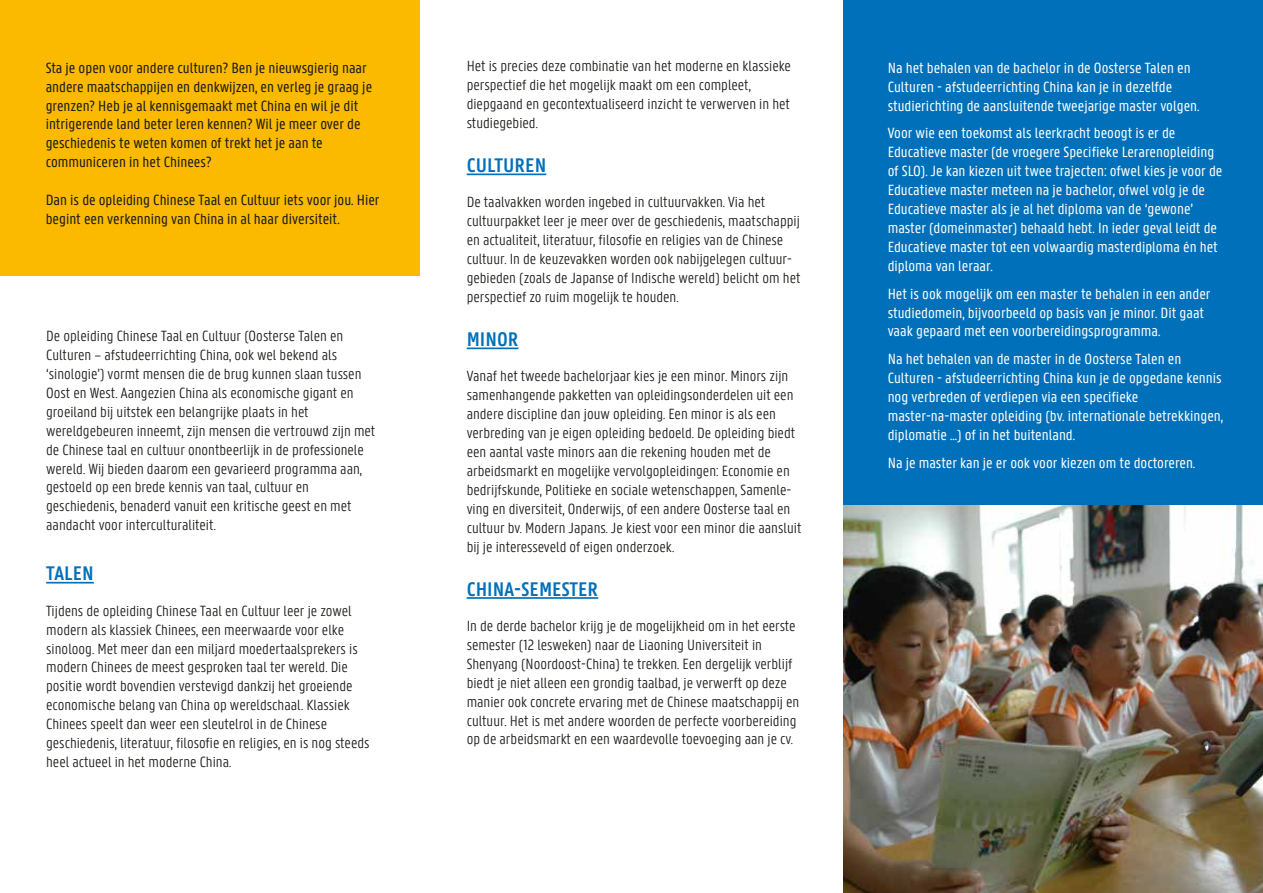
<style>
.page{position:relative;width:1263px;height:893px;background:#fff}
.page>*{position:absolute;margin:0;border:0;box-sizing:border-box;transform-origin:0 0}
.t1{font:600 21px "U Gent Panno Text";color:#0070ba}
.t2{font:300 15.75px/18.9px "U Gent Panno Text";color:#1a1a18}
.t3{font:15.75px/18.9px "U Gent Panno Text";color:#fff}
.t4{font:15.75px/18.9px "U Gent Panno Text";color:#1a1a18}
</style>
<div class="page">
<div style="left:843px;top:0;width:420px;height:719px;background:#0070ba"></div>
<div style="left:0;top:0;width:420px;height:276px;background:#fbba00"></div>
<hr style="left:467px;top:174px;width:79px;height:1px;background:#0070ba">
<hr style="left:467px;top:348px;width:51px;height:1px;background:#0070ba">
<hr style="left:467px;top:597px;width:131px;height:2px;background:#0070ba">
<hr style="left:46px;top:582px;width:48px;height:1px;background:#0070ba">
<img style="left:843px;top:505px;width:420px;height:388px">
<p class="t4" style="left:46px;top:58px;width:328px">Sta je open voor andere culturen? Ben je nieuwsgierig naar andere maatschappijen en denkwijzen, en verleg je graag je grenzen? Heb je al kennisgemaakt met China en wil je dit intrigerende land beter leren kennen? Wil je meer over de geschiedenis te weten komen of trekt het je aan te communiceren in het Chinees?</p>
<p class="t4" style="left:46px;top:190px;width:335px">Dan is de opleiding Chinese Taal en Cultuur iets voor jou. Hier begint een verkenning van China in al haar diversiteit.</p>
<p class="t2" style="left:46px;top:327px;width:331px">De opleiding Chinese Taal en Cultuur (Oosterse Talen en Culturen – afstudeerrichting China, ook wel bekend als ‘sinologie’) vormt mensen die de brug kunnen slaan tussen Oost en West. Aangezien China als economische gigant en groeiland bij uitstek een belangrijke plaats in het wereldgebeuren inneemt, zijn mensen die vertrouwd zijn met de Chinese taal en cultuur onontbeerlijk in de professionele wereld. Wij bieden daarom een gevarieerd programma aan, gestoeld op een brede kennis van taal, cultuur en geschiedenis, benaderd vanuit een kritische geest en met aandacht voor interculturaliteit.</p>
<h1 class="t1" style="left:46px;top:561px;width:49px">TALEN</h1>
<p class="t2" style="left:46px;top:601px;width:325px">Tijdens de opleiding Chinese Taal en Cultuur leer je zowel modern als klassiek Chinees, een meerwaarde voor elke sinoloog. Met meer dan een miljard moedertaalsprekers is modern Chinees de meest gesproken taal ter wereld. Die positie wordt bovendien verstevigd dankzij het groeiende economische belang van China op wereldschaal. Klassiek Chinees speelt dan weer een sleutelrol in de Chinese geschiedenis, literatuur, filosofie en religies, en is nog steeds heel actueel in het moderne China.</p>
<p class="t2" style="left:467px;top:57px;width:326px">Het is precies deze combinatie van het moderne en klassieke perspectief die het mogelijk maakt om een compleet, diepgaand en gecontextualiseerd inzicht te verwerven in het studiegebied.</p>
<h1 class="t1" style="left:467px;top:153px;width:81px">CULTUREN</h1>
<p class="t2" style="left:467px;top:193px;width:335px">De taalvakken worden ingebed in cultuurvakken. Via het cultuurpakket leer je meer over de geschiedenis, maatschappij en actualiteit, literatuur, filosofie en religies van de Chinese cultuur. In de keuzevakken worden ook nabijgelegen cultuur&shy;gebieden (zoals de Japanse of Indische wereld) belicht om het perspectief zo ruim mogelijk te houden.</p>
<h1 class="t1" style="left:467px;top:327px;width:53px">MINOR</h1>
<p class="t2" style="left:467px;top:367px;width:336px">Vanaf het tweede bachelorjaar kies je een minor. Minors zijn samenhangende pakketten van opleidingsonderdelen uit een andere discipline dan jouw opleiding. Een minor is als een verbreding van je eigen opleiding bedoeld. De opleiding biedt een aantal vaste minors aan die rekening houden met de arbeidsmarkt en mogelijke vervolgopleidingen: Economie en bedrijfskunde, Politieke en sociale wetenschappen, Samenle&shy;ving en diversiteit, Onderwijs, of een andere Oosterse taal en cultuur bv. Modern Japans. Je kiest voor een minor die aansluit bij je interesseveld of eigen onderzoek.</p>
<h1 class="t1" style="left:467px;top:576px;width:133px">CHINA-SEMESTER</h1>
<p class="t2" style="left:467px;top:616px;width:334px">In de derde bachelor krijg je de mogelijkheid om in het eerste semester (12 lesweken) naar de Liaoning Universiteit in Shenyang (Noordoost-China) te trekken. Een dergelijk verblijf biedt je niet alleen een grondig taalbad, je verwerft op deze manier ook concrete ervaring met de Chinese maatschappij en cultuur. Het is met andere woorden de perfecte voorbereiding op de arbeidsmarkt en een waardevolle toevoeging aan je cv.</p>
<p class="t3" style="left:888px;top:58px;width:313px">Na het behalen van de bachelor in de Oosterse Talen en<br>Culturen - afstudeerrichting China kan je in dezelfde studierichting de aansluitende tweejarige master volgen.</p>
<p class="t3" style="left:888px;top:124px;width:336px">Voor wie een toekomst als leerkracht beoogt is er de Educatieve master (de vroegere Specifieke Lerarenopleiding of SLO). Je kan kiezen uit twee trajecten: ofwel kies je voor de Educatieve master meteen na je bachelor, ofwel volg je de Educatieve master als je al het diploma van de ‘gewone’ master (domeinmaster) behaald hebt. In ieder geval leidt de Educatieve master tot een volwaardig masterdiploma én het diploma van leraar.</p>
<p class="t3" style="left:888px;top:284px;width:324px">Het is ook mogelijk om een master te behalen in een ander studiedomein, bijvoorbeeld op basis van je minor. Dit gaat vaak gepaard met een voorbereidingsprogramma.</p>
<p class="t3" style="left:888px;top:350px;width:337px">Na het behalen van de master in de Oosterse Talen en Culturen - afstudeerrichting China kun je de opgedane kennis nog verbreden of verdiepen via een specifieke master-na-master opleiding (bv. internationale betrekkingen, diplomatie ...) of in het buitenland.</p>
<p class="t3" style="left:888px;top:453px;width:309px">Na je master kan je er ook voor kiezen om te doctoreren.</p>
</div>
